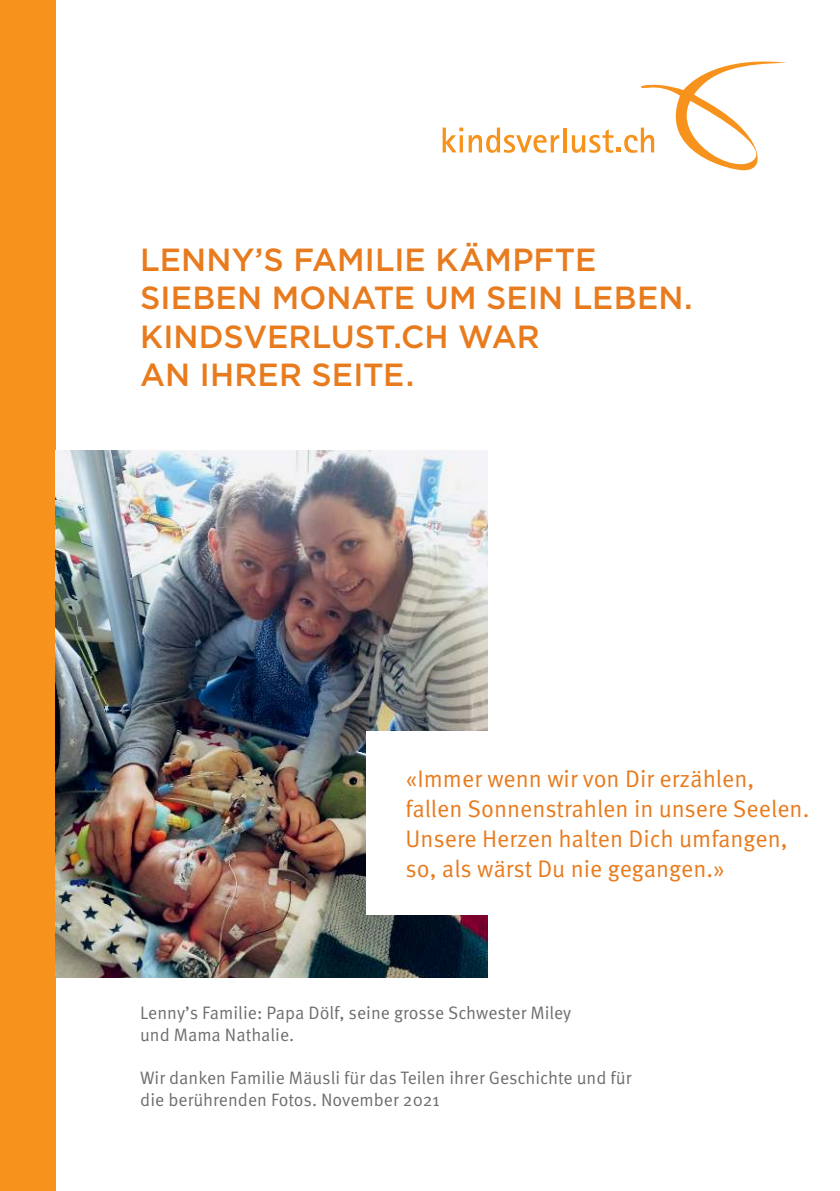
<style>
.page{position:relative;width:840px;height:1191px;background:#fff}
.page>*{position:absolute;margin:0;border:0;box-sizing:border-box;transform-origin:0 0}
.t1{font:500 32px/38.4px "Gotham";letter-spacing:.005em;color:#e87b1d}
.t2{font:24px/30px "Meta Pro";color:#e87b1d}
.t3{font:18px/21.6px "Meta Pro";color:#6c6e70}
</style>
<div class="page">
<div style="left:0;top:0;width:55px;height:1191px;background:#f7931d"></div>
<svg style="left:442px;top:128px;width:117px;height:25px"></svg>
<svg style="left:563px;top:128px;width:3px;height:24px"></svg>
<svg style="left:571px;top:61px;width:215px;height:110px"></svg>
<img style="left:55px;top:450px;width:432px;height:527px">
<div style="left:365px;top:731px;width:386px;height:184px;background:#fff"></div>
<h1 class="t1" style="left:140px;top:241px;width:553px">LENNY’S FAMILIE KÄMPFTE<br>SIEBEN MONATE UM SEIN LEBEN.<br>KINDSVERLUST.CH WAR<br>AN IHRER SEITE.</h1>
<h2 class="t2" style="left:405px;top:765px;width:405px">«Immer wenn wir von Dir erzählen, fallen Sonnenstrahlen in unsere Seelen.<br>Unsere Herzen halten Dich umfangen, so, als wärst Du nie gegangen.»</h2>
<p class="t3" style="left:140px;top:1003px;width:432px">Lenny’s Familie: Papa Dölf, seine grosse Schwester Miley und Mama Nathalie.</p>
<p class="t3" style="left:140px;top:1067px;width:492px">Wir danken Familie Mäusli für das Teilen ihrer Geschichte und für die berührenden Fotos. November 2021</p>
</div>
